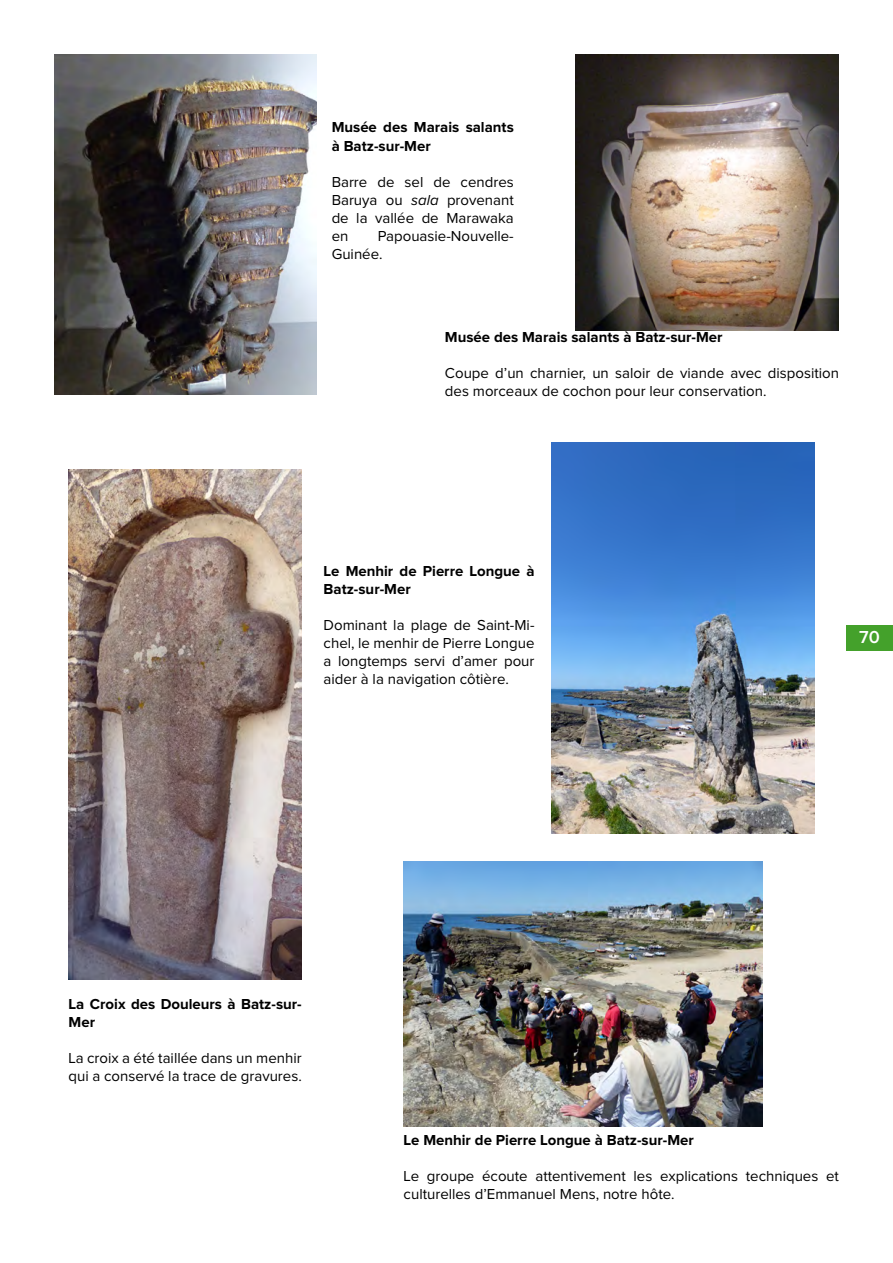
<style>
.page{position:relative;width:893px;height:1263px;background:#fff}
.page>*{position:absolute;margin:0;border:0;box-sizing:border-box;transform-origin:0 0}
.t1{font:600 18px "Proxima Nova";color:#fff}
.t2{font:15px/18px "Proxima Nova";color:#000}
.t3{font:700 15px/18px "Proxima Nova";color:#000}
.s1{font-style:italic}
</style>
<div class="page">
<img style="left:54px;top:54px;width:262px;height:340px">
<img style="left:575px;top:54px;width:264px;height:276px">
<img style="left:69px;top:469px;width:233px;height:510px">
<img style="left:551px;top:442px;width:264px;height:391px">
<div style="left:846px;top:625px;width:47px;height:26px;background:#44a12b"></div>
<img style="left:404px;top:861px;width:359px;height:266px">
<p class="t3" style="left:332px;top:119px;width:184px">Musée des Marais salants à Batz-sur-Mer</p>
<p class="t2" style="left:332px;top:173px;width:184px;text-align:justify">Barre de sel de cendres Baruya ou <span class="s1">sala</span> provenant de la vallée de Marawaka en</p>
<p class="t2" style="left:332px;top:227px;width:184px;text-indent:46px">Papouasie-Nouvelle-<br>Guinée.</p>
<p class="t3" style="left:445px;top:329px;width:279px">Musée des Marais salants à Batz-sur-Mer</p>
<p class="t2" style="left:445px;top:365px;width:396px">Coupe d’un charnier, un saloir de viande avec disposition des morceaux de cochon pour leur conservation.</p>
<p class="t3" style="left:324px;top:562px;width:212px">Le Menhir de Pierre Longue à<br>Batz-sur-Mer</p>
<p class="t2" style="left:324px;top:616px;width:212px;text-align:justify">Dominant la plage de Saint-Mi&shy;chel, le menhir de Pierre Longue a longtemps servi d’amer pour aider à la navigation côtière.</p>
<p class="t1" style="left:859px;top:629px;width:22px">70</p>
<p class="t3" style="left:69px;top:996px;width:235px">La Croix des Douleurs à Batz-sur-<br>Mer</p>
<p class="t2" style="left:69px;top:1050px;width:235px">La croix a été taillée dans un menhir qui a conservé la trace de gravures.</p>
<p class="t3" style="left:404px;top:1132px;width:292px">Le Menhir de Pierre Longue à Batz-sur-Mer</p>
<p class="t2" style="left:404px;top:1168px;width:437px">Le groupe écoute attentivement les explications techniques et culturelles d’Emmanuel Mens, notre hôte.</p>
</div>
